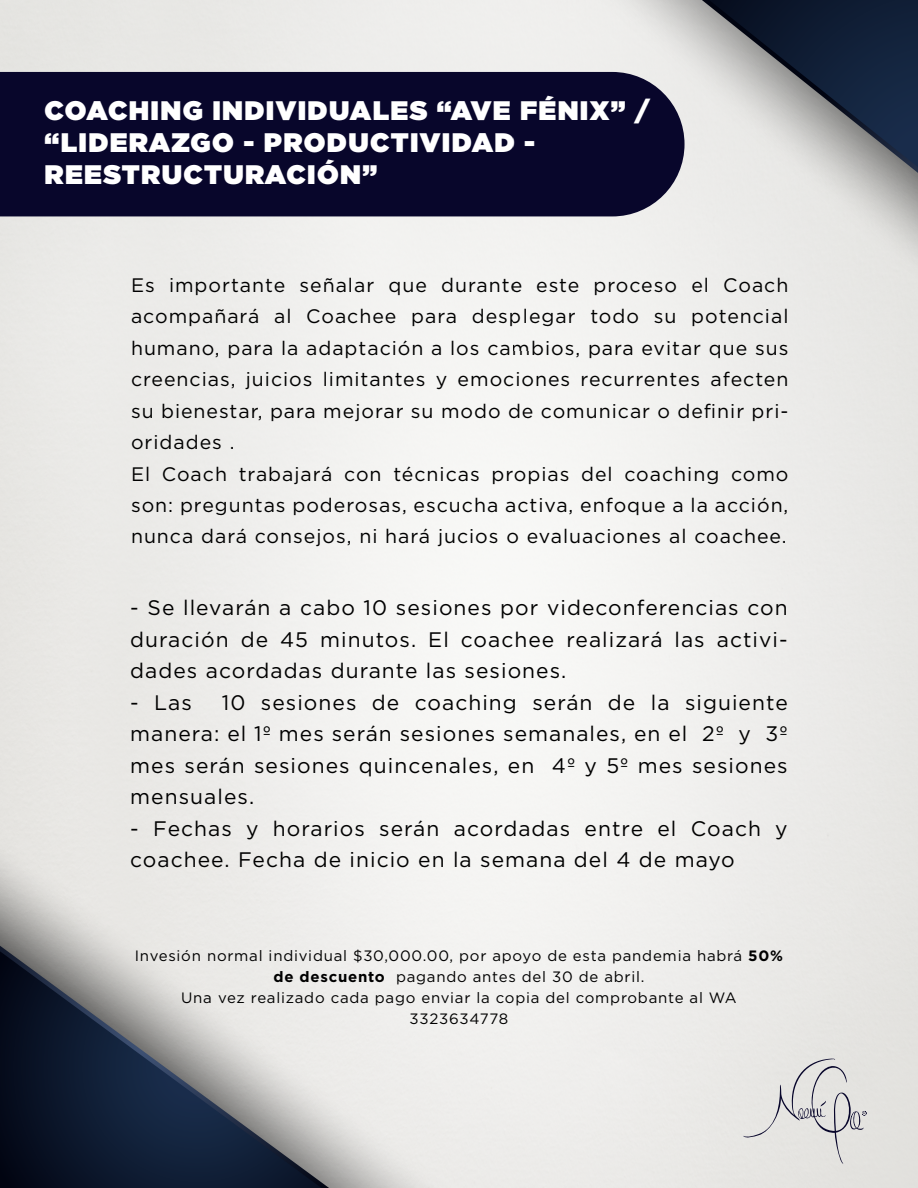
<style>
.page{position:relative;width:918px;height:1188px;background:#fff}
.page>*{position:absolute;margin:0;border:0;box-sizing:border-box;transform-origin:0 0}
.t1{font:900 26.85px/32.1px "Gotham";letter-spacing:.05em;color:#fff}
.t2{font:21px/31.5px "Gotham";letter-spacing:.05em;color:#000;text-align:justify}
.t3{font:19.5px/31.5px "Gotham";letter-spacing:.05em;color:#000}
.t4{font:15px/21px "Gotham";letter-spacing:.05em;color:#000;text-align:center}
.s1{font-weight:700}
</style>
<div class="page">
<svg style="left:743px;top:1058px;width:124px;height:106px;background:#dad9d8"></svg>
<div style="left:0;top:72px;width:514px;height:144px;background:#08062b"></div>
<svg style="left:0;top:644px;width:670px;height:544px"></svg>
<svg style="left:0;top:679px;width:652px;height:509px"></svg>
<svg style="left:514px;top:0;width:404px;height:350px;background:#a4a6ad"></svg>
<h1 class="t1" style="left:45px;top:94px;width:607px">COACHING INDIVIDUALES “AVE FÉNIX” / “LIDERAZGO - PRODUCTIVIDAD -<br>REESTRUCTURACIÓN”</h1>
<p class="t3" style="left:131px;top:268px;width:659px">Es importante señalar que durante este proceso el Coach acompañará al Coachee para desplegar todo su potencial humano, para la adaptación a los cambios, para evitar que sus creencias, juicios limitantes y emociones recurrentes afecten su bienestar, para mejorar su modo de comunicar o definir pri&shy;oridades .<br>El Coach trabajará con técnicas propias del coaching como son: preguntas poderosas, escucha activa, enfoque a la acción, nunca dará consejos, ni hará jucios o evaluaciones al coachee.</p>
<p class="t2" style="left:130px;top:592px;width:659px">- Se llevarán a cabo 10 sesiones por videconferencias con duración de 45 minutos. El coachee realizará las activi&shy;dades acordadas durante las sesiones.</p>
<p class="t2" style="left:130px;top:686px;width:63px">- Las</p>
<p class="t2" style="left:130px;top:686px;width:659px;text-indent:92px">10 sesiones de coaching serán de la siguiente manera: el 1º mes serán sesiones semanales, en el 2º y 3º mes serán sesiones quincenales, en 4º y 5º mes sesiones mensuales.</p>
<p class="t2" style="left:130px;top:812px;width:659px">- Fechas y horarios serán acordadas entre el Coach y coachee. Fecha de inicio en la semana del 4 de mayo</p>
<p class="t4" style="left:135px;top:945px;width:650px">Invesión normal individual $30,000.00, por apoyo de esta pandemia habrá <span class="s1">50% de descuento</span> pagando antes del 30 de abril.<br>Una vez realizado cada pago enviar la copia del comprobante al WA 3323634778</p>
</div>
